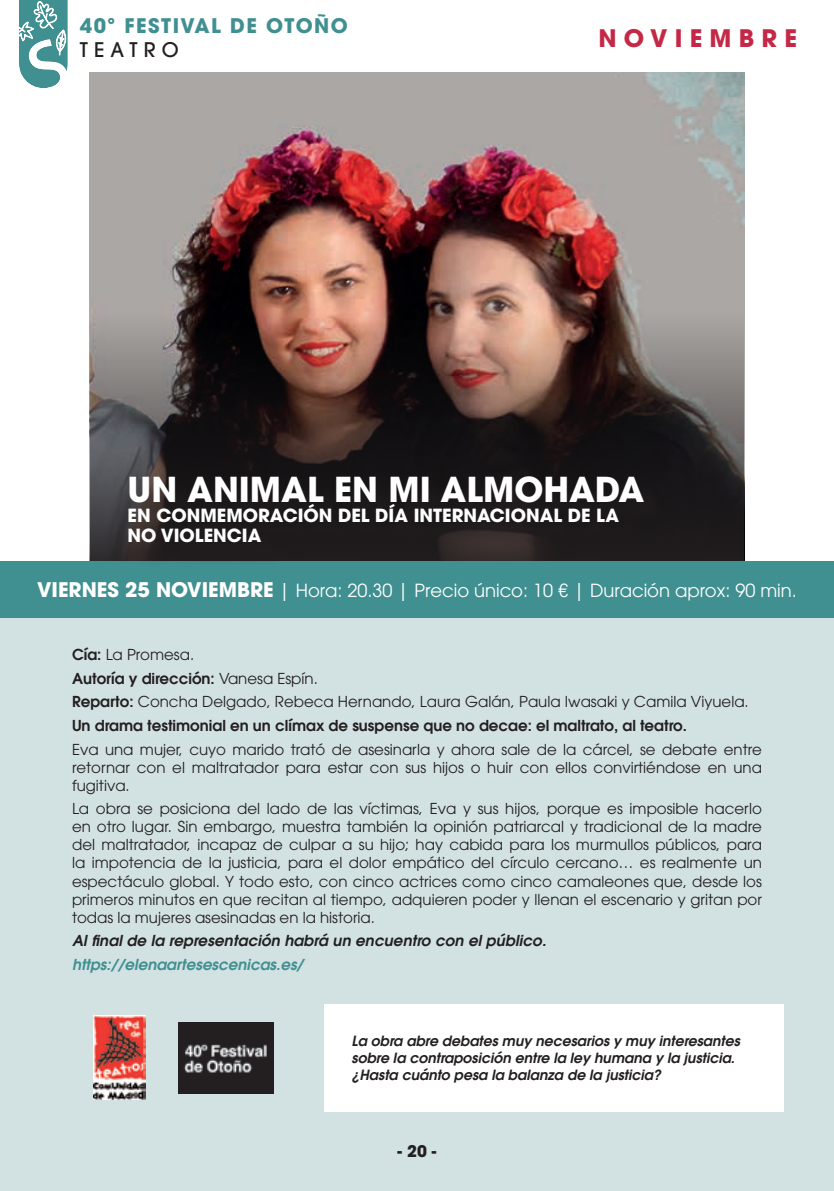
<style>
.page{position:relative;width:834px;height:1191px;background:#fff}
.page>*{position:absolute;margin:0;border:0;box-sizing:border-box;transform-origin:0 0}
.t1{font:700 34.2px "ITC Avant Garde Std";color:#fff}
.t2{font:700 24px "ITC Avant Garde Std";letter-spacing:.3em;color:#c42846}
.t3{font:700 20px "ITC Avant Garde Std";letter-spacing:.075em;color:#408f91}
.t4{font:500 20px "ITC Avant Garde Std";letter-spacing:.3em;color:#231f20}
.t5{font:18px "ITC Avant Garde Std";color:#fff}
.t6{font:700 18px/20px "ITC Avant Garde Std";color:#fff}
.t7{font:700 16px "ITC Avant Garde Std";color:#231f20}
.t8{font:15px/18px "ITC Avant Garde Std";color:#231f20;text-align:justify}
.t9{font:600 15px/23.6px "ITC Avant Garde Std";color:#231f20}
.t10{font:italic 600 15px "ITC Avant Garde Std";letter-spacing:.01em;color:#231f20}
.t11{font:italic 600 15px "ITC Avant Garde Std";color:#408f91}
.t12{font:italic 600 14px/16.8px "ITC Avant Garde Std";color:#231f20}
.s1{font-weight:700;font-size:20px}
.s2{font-weight:400}
</style>
<div class="page">
<img style="left:89px;top:72px;width:655px;height:489px">
<svg style="left:90px;top:313px;width:653px;height:248px;background:#4c3e3b"></svg>
<div style="left:0;top:568px;width:833px;height:623px;background:#d2e2e3"></div>
<div style="left:324px;top:1004px;width:459px;height:107px;background:#fff"></div>
<div style="left:0;top:561px;width:833px;height:57px;background:#408f91"></div>
<div style="left:132px;top:479px;width:535px;height:87px;background:#231f20;opacity:.75"></div>
<svg style="left:19px;top:0;width:49px;height:88px"></svg>
<img style="left:94px;top:1016px;width:51px;height:83px">
<img style="left:179px;top:1022px;width:95px;height:71px">
<h3 class="t3" style="left:80px;top:12px;width:269px">40º FESTIVAL DE OTOÑO</h3>
<h3 class="t4" style="left:80px;top:37px;width:100px">TEATRO</h3>
<h2 class="t2" style="left:598px;top:22px;width:200px">NOVIEMBRE</h2>
<h1 class="t1" style="left:128px;top:466px;width:518px">UN ANIMAL EN MI ALMOHADA</h1>
<p class="t6" style="left:128px;top:505px;width:493px">EN CONMEMORACIÓN DEL DÍA INTERNACIONAL DE LA<br>NO VIOLENCIA</p>
<p class="t5" style="left:37px;top:579px;width:761px"><span class="s1">VIERNES 25 NOVIEMBRE</span> | Hora: 20.30 | Precio único: 10 € | Duración aprox: 90 min.</p>
<p class="t9" style="left:72px;top:642px;width:678px">Cía: <span class="s2">La Promesa.<br></span>Autoría y dirección: <span class="s2">Vanesa Espín.<br></span>Reparto: <span class="s2">Concha Delgado, Rebeca Hernando, Laura Galán, Paula Iwasaki y Camila Viyuela.<br></span>Un drama testimonial en un clímax de suspense que no decae: el maltrato, al teatro.</p>
<p class="t8" style="left:72px;top:740px;width:691px">Eva una mujer, cuyo marido trató de asesinarla y ahora sale de la cárcel, se debate entre retornar con el maltratador para estar con sus hijos o huir con ellos convirtiéndose en una fugitiva.</p>
<p class="t8" style="left:72px;top:799px;width:691px">La obra se posiciona del lado de las víctimas, Eva y sus hijos, porque es imposible hacerlo en otro lugar. Sin embargo, muestra también la opinión patriarcal y tradicional de la madre del maltratador, incapaz de culpar a su hijo; hay cabida para los murmullos públicos, para la impotencia de la justicia, para el dolor empático del círculo cercano… es realmente un espectáculo global. Y todo esto, con cinco actrices como cinco camaleones que, desde los primeros minutos en que recitan al tiempo, adquieren poder y llenan el escenario y gritan por todas la mujeres asesinadas en la historia.</p>
<p class="t10" style="left:72px;top:931px;width:475px">Al final de la representación habrá un encuentro con el público.</p>
<p class="t11" style="left:72px;top:954px;width:233px">https://elenaartesescenicas.es/</p>
<p class="t12" style="left:351px;top:1032px;width:390px">La obra abre debates muy necesarios y muy interesantes sobre la contraposición entre la ley humana y la justicia. ¿Hasta cuánto pesa la balanza de la justicia?</p>
<p class="t7" style="left:397px;top:1140px;width:40px">- 20 -</p>
</div>
